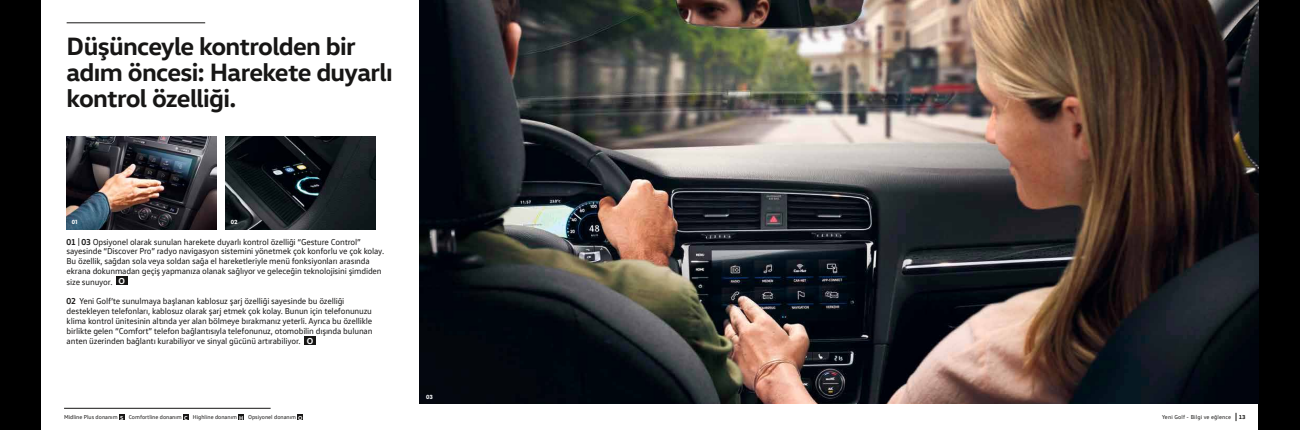
<style>
.page{position:relative;width:1300px;height:430px;background:#000}
.page>*{position:absolute;margin:0;border:0;box-sizing:border-box;transform-origin:0 0}
.t1{font:700 25.5px/26.2px "VW Head";letter-spacing:-.025em;color:#171615}
.t2{font:8.7px/10px "VW Text";letter-spacing:-.02em;color:#171615}
.t3{font:5.8px "VW Text";color:#171615}
.t4{font:5.8px "VW Text";letter-spacing:.02em;color:#171615}
.t5{font:900 5.8px "VW Headline OT";color:#fff}
.t6{font:700 5.8px "VW Head";color:#171615}
.s1{font-weight:700}
.s2{font-family:"VW Head";font-weight:700;color:#fff}
</style>
<div class="page">
<div style="left:42px;top:0;width:1216px;height:430px;background:#fff"></div>
<img style="left:420px;top:0;width:838px;height:404px">
<img style="left:67px;top:137px;width:149px;height:93px">
<img style="left:226px;top:137px;width:149px;height:93px">
<hr style="left:67px;top:22px;width:138px;height:1px;background:#171615">
<div style="left:116px;top:276px;width:12px;height:9px;background:#171615"></div>
<div style="left:305px;top:336px;width:11px;height:8px;background:#171615"></div>
<svg style="left:119px;top:415px;width:5px;height:5px"></svg>
<svg style="left:183px;top:415px;width:6px;height:5px"></svg>
<svg style="left:238px;top:415px;width:6px;height:5px"></svg>
<svg style="left:298px;top:415px;width:5px;height:5px"></svg>
<hr style="left:64px;top:408px;width:207px;height:1px;background:#171615">
<h1 class="t1" style="left:67px;top:32px;width:328px">Düşünceyle kontrolden bir adım öncesi: Harekete duyarlı kontrol özelliği.</h1>
<p class="t5" style="left:72px;top:218px;width:7px">01</p>
<p class="t5" style="left:231px;top:218px;width:8px">02</p>
<p class="t2" style="left:67px;top:236px;width:319px"><span class="s1">01 | 03</span> Opsiyonel olarak sunulan harekete duyarlı kontrol özelliği “Gesture Control” sayesinde “Discover Pro” radyo navigasyon sistemini yönetmek çok konforlu ve çok kolay.<br>Bu özellik, sağdan sola veya soldan sağa el hareketleriyle menü fonksiyonları arasında ekrana dokunmadan geçiş yapmanıza olanak sağlıyor ve geleceğin teknolojisini şimdiden size sunuyor. <span class="s2">O</span></p>
<p class="t2" style="left:67px;top:296px;width:307px"><span class="s1">02</span> Yeni Golf’te sunulmaya başlanan kablosuz şarj özelliği sayesinde bu özelliği destekleyen telefonları, kablosuz olarak şarj etmek çok kolay. Bunun için telefonunuzu klima kontrol ünitesinin altında yer alan bölmeye bırakmanız yeterli. Ayrıca bu özellikle birlikte gelen “Comfort” telefon bağlantısıyla telefonunuz, otomobilin dışında bulunan anten üzerinden bağlantı kurabiliyor ve sinyal gücünü artırabiliyor. <span class="s2">O</span></p>
<p class="t5" style="left:426px;top:393px;width:8px">03</p>
<p class="t3" style="left:64px;top:413px;width:240px">Midline Plus donanım <span class="s2">S</span> Comfortline donanım <span class="s2">C</span> Highline donanım <span class="s2">H</span> Opsiyonel donanım <span class="s2">O</span></p>
<p class="t4" style="left:1162px;top:414px;width:71px">Yeni Golf - Bilgi ve eğlence</p>
<p class="t6" style="left:1239px;top:414px;width:8px">13</p>
</div>
